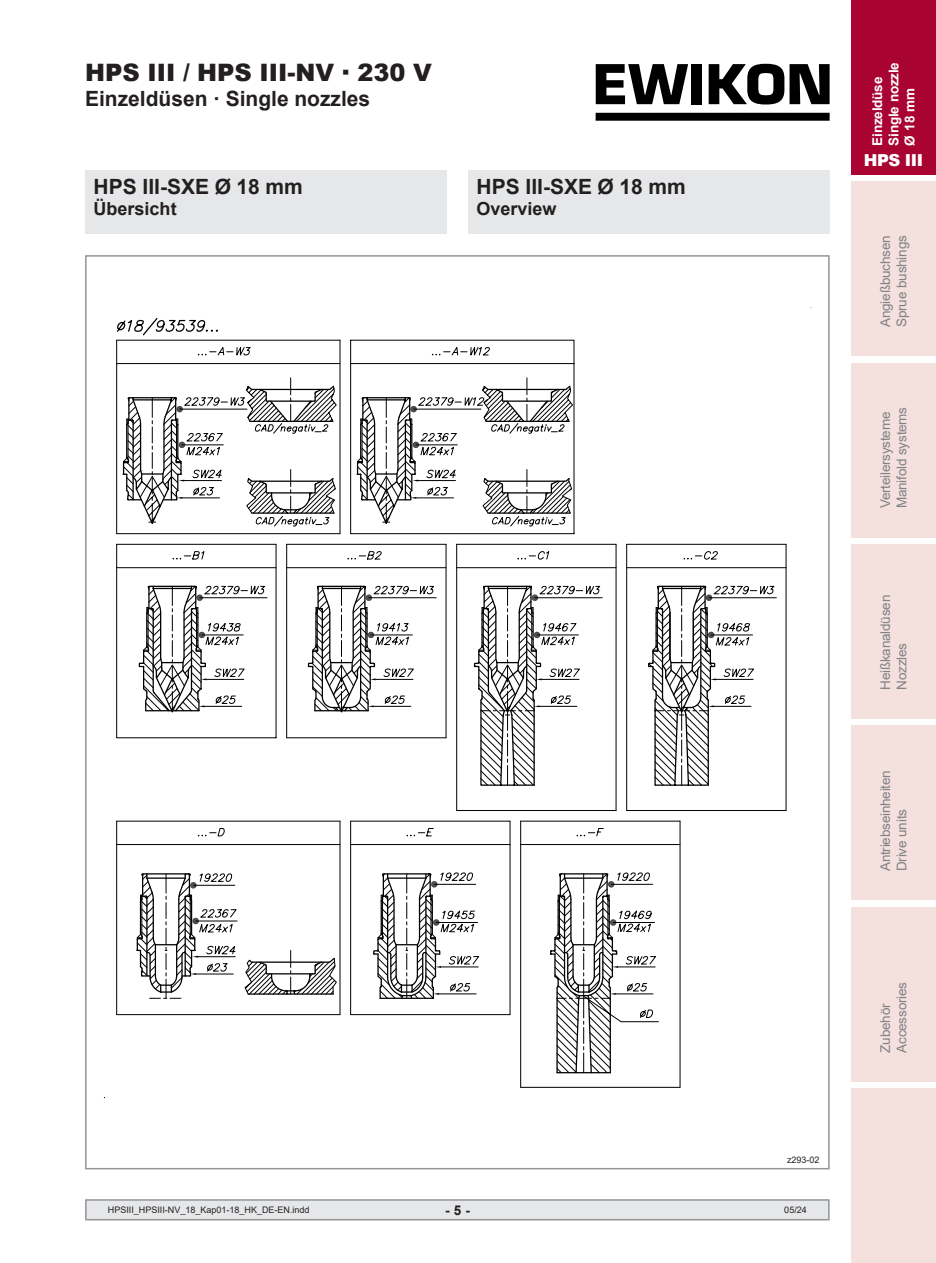
<style>
.page{position:relative;width:936px;height:1263px;background:#fff}
.page>*{position:absolute;margin:0;border:0;box-sizing:border-box;transform-origin:0 0}
.t1{font:900 24px "Arial";color:#231f20}
.Arial-14pt-fett{font:700 21px "Arial";color:#231f20}
.t2{font:700 18px "Arial";color:#231f20}
.t3{font:900 16.5px "Arial";letter-spacing:-.025em;color:#fff}
.t4{font:13.5px/16.2px "Arial";letter-spacing:-.015em;color:#808285}
.t5{font:700 13.5px/16.2px "Arial";letter-spacing:-.015em;color:#fff}
.t6{font:700 13.5px "Arial";color:#231f20}
.t7{font:9px "Arial";color:#231f20}
</style>
<div class="page">
<div style="left:85px;top:1199px;width:744px;height:21px;background:#e6e7e9;border:2px solid #939598"></div>
<div style="left:850px;top:0;width:85px;height:174px;background:#a90332"></div>
<div style="left:850px;top:181px;width:85px;height:175px;background:#f4e0dd"></div>
<div style="left:850px;top:363px;width:85px;height:174px;background:#f4e0dd"></div>
<div style="left:850px;top:544px;width:85px;height:175px;background:#f4e0dd"></div>
<div style="left:850px;top:907px;width:85px;height:174px;background:#f4e0dd"></div>
<div style="left:850px;top:1089px;width:85px;height:174px;background:#f4e0dd"></div>
<div style="left:850px;top:726px;width:85px;height:174px;background:#f4e0dd"></div>
<div style="left:595px;top:113px;width:234px;height:8px;background:#000"></div>
<svg style="left:595px;top:64px;width:93px;height:40px"></svg>
<div style="left:691px;top:64px;width:10px;height:40px;background:#000"></div>
<svg style="left:708px;top:64px;width:121px;height:40px"></svg>
<hr style="left:520px;top:821px;width:1px;height:266px;background:#000">
<hr style="left:679px;top:821px;width:1px;height:266px;background:#000">
<hr style="left:520px;top:1087px;width:160px;height:1px;background:#000">
<svg style="left:116px;top:318px;width:670px;height:756px"></svg>
<div style="left:85px;top:170px;width:361px;height:64px;background:#e6e7e9"></div>
<div style="left:468px;top:170px;width:361px;height:64px;background:#e6e7e9"></div>
<h1 class="t1" style="left:85px;top:55px;width:348px">HPS III / HPS III-NV ∙ 230 V</h1>
<h2 class="Arial-14pt-fett" style="left:85px;top:84px;width:287px">Einzeldüsen · Single nozzles</h2>
<p class="Arial-14pt-fett" style="left:94px;top:172px;width:211px">HPS III-SXE Ø 18 mm</p>
<p class="t2" style="left:94px;top:196px;width:85px">Übersicht</p>
<p class="Arial-14pt-fett" style="left:476px;top:172px;width:211px">HPS III-SXE Ø 18 mm</p>
<p class="t2" style="left:476px;top:196px;width:82px">Overview</p>
<p class="t7" style="left:787px;top:1154px;width:34px">z293-02</p>
<p class="t7" style="left:108px;top:1204px;width:203px">HPSIII_HPSIII-NV_18_Kap01-18_HK_DE-EN.indd</p>
<p class="t6" style="left:445px;top:1200px;width:26px">- 5 -</p>
<p class="t7" style="left:784px;top:1204px;width:24px">05/24</p>
<p class="t5" style="left:869px;top:146px;width:85px;rotate:-90deg">Einzeldüse<br>Single nozzle<br>Ø 18 mm</p>
<p class="t3" style="left:863px;top:148px;width:61px">HPS III</p>
<p class="t4" style="left:877px;top:327px;width:93px;rotate:-90deg">Angießbuchsen<br>Sprue bushings</p>
<p class="t4" style="left:877px;top:508px;width:103px;rotate:-90deg">Verteilersysteme<br>Manifold systems</p>
<p class="t4" style="left:877px;top:690px;width:96px;rotate:-90deg">Heißkanaldüsen<br>Nozzles</p>
<p class="t4" style="left:877px;top:871px;width:103px;rotate:-90deg">Antriebseinheiten<br>Drive units</p>
<p class="t4" style="left:877px;top:1053px;width:72px;rotate:-90deg">Zubehör<br>Accessories</p>
</div>
